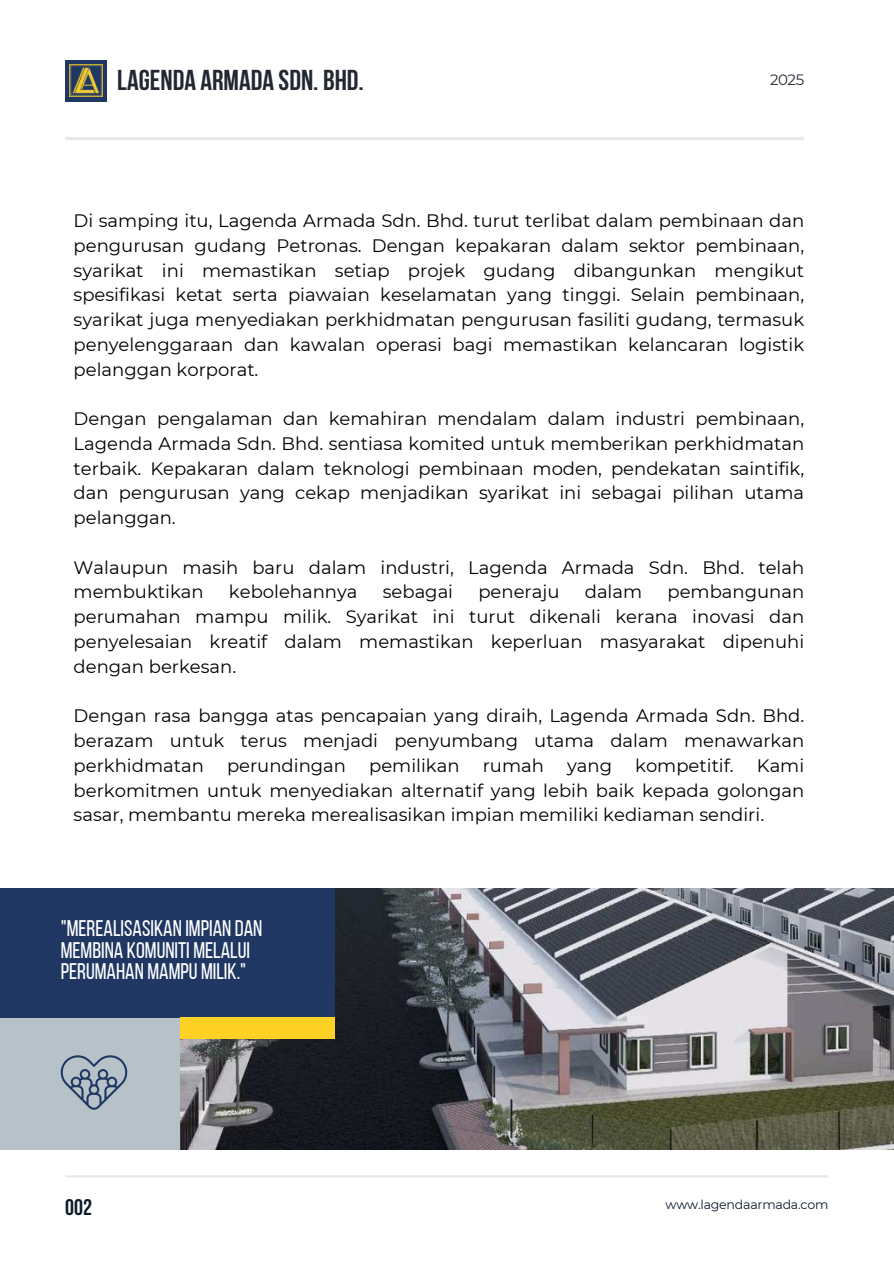
<style>
.page{position:relative;width:894px;height:1264px;background:#fff}
.page>*{position:absolute;margin:0;border:0;box-sizing:border-box;transform-origin:0 0}
.t1{font:700 28.65px "Bebas Neue";color:#222831}
.t2{font:22.5px/21.3px "Bebas Neue";color:#fff}
.t3{font:700 22.5px "Bebas Neue";color:#0b1b2a}
.t4{font:18px/24.8px "Montserrat";color:#000;text-align:justify}
.t5{font:15px "Montserrat";color:#222831}
.t6{font:12.6px "Montserrat";letter-spacing:-.02em;color:#0b1b2a}
</style>
<div class="page">
<div style="left:0;top:1017px;width:197px;height:132px;background:#b7c1c8"></div>
<img style="left:180px;top:888px;width:713px;height:261px">
<div style="left:0;top:888px;width:334px;height:129px;background:#203763"></div>
<hr style="left:65px;top:1175px;width:763px;height:2px;background:#e9e9e9">
<div style="left:180px;top:1017px;width:154px;height:21px;background:#ffd124"></div>
<hr style="left:65px;top:137px;width:739px;height:3px;background:#e9e9e9">
<div style="left:65px;top:60px;width:41px;height:41px;background:#203763"></div>
<img style="left:69px;top:64px;width:33px;height:33px">
<svg style="left:61px;top:1055px;width:67px;height:54px"></svg>
<h1 class="t1" style="left:117px;top:64px;width:248px">LAGENDA ARMADA SDN. BHD.</h1>
<p class="t5" style="left:769px;top:69px;width:36px">2025</p>
<p class="t4" style="left:74px;top:208px;width:732px">Di samping itu, Lagenda Armada Sdn. Bhd. turut terlibat dalam pembinaan dan pengurusan gudang Petronas. Dengan kepakaran dalam sektor pembinaan, syarikat ini memastikan setiap projek gudang dibangunkan mengikut spesifikasi ketat serta piawaian keselamatan yang tinggi. Selain pembinaan, syarikat juga menyediakan perkhidmatan pengurusan fasiliti gudang, termasuk penyelenggaraan dan kawalan operasi bagi memastikan kelancaran logistik pelanggan korporat.</p>
<p class="t4" style="left:74px;top:406px;width:732px">Dengan pengalaman dan kemahiran mendalam dalam industri pembinaan, Lagenda Armada Sdn. Bhd. sentiasa komited untuk memberikan perkhidmatan terbaik. Kepakaran dalam teknologi pembinaan moden, pendekatan saintifik, dan pengurusan yang cekap menjadikan syarikat ini sebagai pilihan utama pelanggan.</p>
<p class="t4" style="left:74px;top:554px;width:732px">Walaupun masih baru dalam industri, Lagenda Armada Sdn. Bhd. telah membuktikan</p>
<p class="t4" style="left:229px;top:579px;width:130px">kebolehannya</p>
<p class="t4" style="left:382px;top:579px;width:72px">sebagai</p>
<p class="t4" style="left:478px;top:579px;width:83px">peneraju</p>
<p class="t4" style="left:584px;top:579px;width:59px">dalam</p>
<p class="t4" style="left:74px;top:579px;width:732px;text-indent:593px">pembangunan perumahan mampu milik. Syarikat ini turut dikenali kerana inovasi dan penyelesaian kreatif dalam memastikan keperluan masyarakat dipenuhi dengan berkesan.</p>
<p class="t4" style="left:74px;top:703px;width:732px">Dengan rasa bangga atas pencapaian yang diraih, Lagenda Armada Sdn. Bhd. berazam untuk terus menjadi penyumbang utama dalam menawarkan perkhidmatan</p>
<p class="t4" style="left:227px;top:752px;width:120px">perundingan</p>
<p class="t4" style="left:369px;top:752px;width:92px">pemilikan</p>
<p class="t4" style="left:482px;top:752px;width:63px">rumah</p>
<p class="t4" style="left:567px;top:752px;width:46px">yang</p>
<p class="t4" style="left:635px;top:752px;width:100px">kompetitif.</p>
<p class="t4" style="left:74px;top:752px;width:732px;text-indent:683px">Kami berkomitmen untuk menyediakan alternatif yang lebih baik kepada golongan sasar, membantu mereka merealisasikan impian memiliki kediaman sendiri.</p>
<p class="t2" style="left:61px;top:917px;width:203px">"MEREALISASIKAN IMPIAN DAN<br>MEMBINA KOMUNITI MELALUI<br>PERUMAHAN MAMPU MILIK."</p>
<p class="t3" style="left:65px;top:1194px;width:28px">002</p>
<p class="t6" style="left:665px;top:1196px;width:164px">www.lagendaarmada.com</p>
</div>
